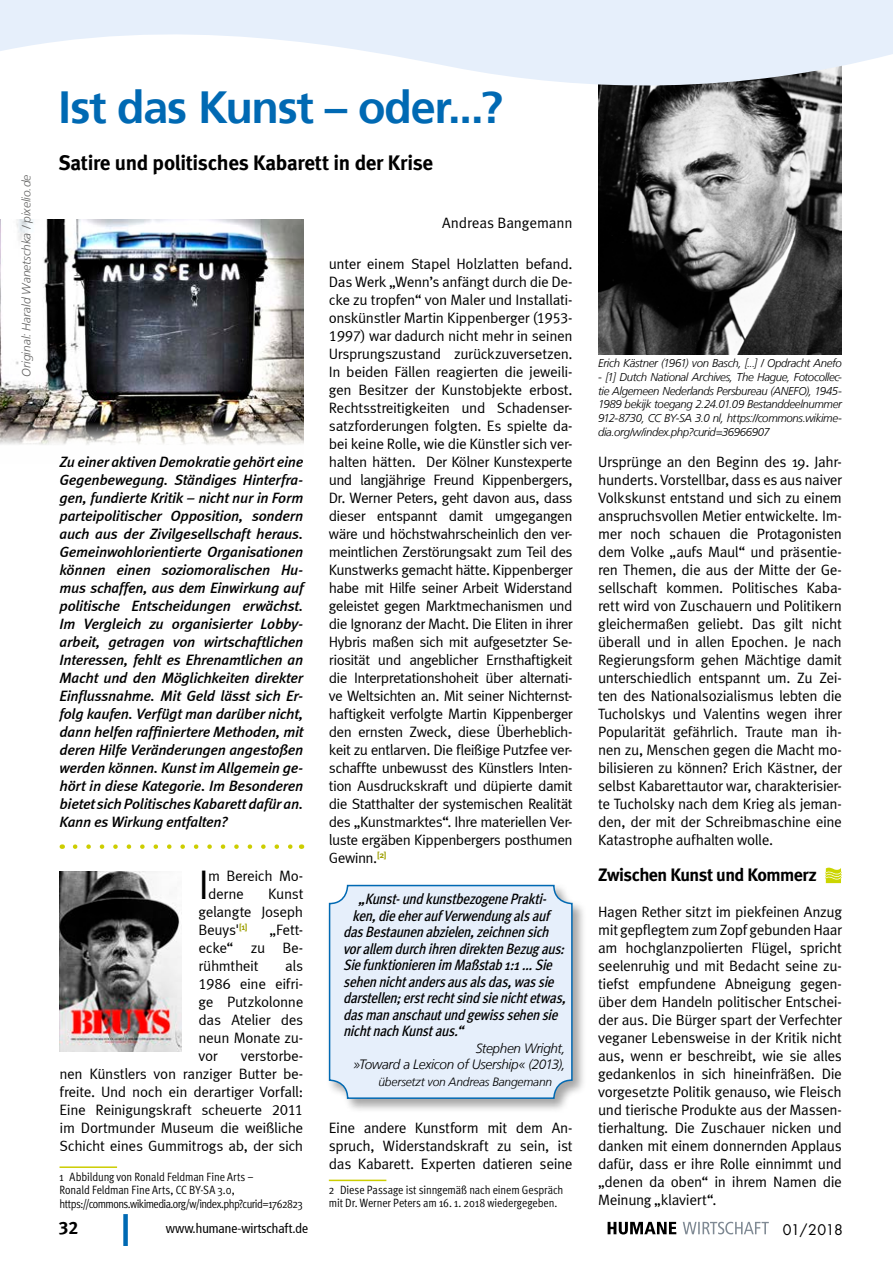
<style>
.page{position:relative;width:893px;height:1263px;background:#fff}
.page>*{position:absolute;margin:0;border:0;box-sizing:border-box;transform-origin:0 0}
.Headline_1{font:700 45px "Frutiger 65";letter-spacing:-.025em;color:#0069b3}
.Fließtext_Meta_Norma{font:41.25px "Meta Normal LF";color:#000}
.Headline_2{font:700 21px "Meta";letter-spacing:-.015em;color:#000}
.Zwischenüberschrift{font:700 18px "Meta";letter-spacing:-.03em;color:#000}
.t1{font:18px "Meta Bold LF";color:#000}
.Fließtext_Meta_Norma-2{font:15px/18px "Meta Normal LF";letter-spacing:-.025em;color:#000;text-align:justify}
.Fließtext_Meta_Norma-3{font:15px/18px "Meta Normal";letter-spacing:-.025em;color:#000;text-align:justify}
.Einleitungstext{font:italic 500 15px/18px "Meta";letter-spacing:-.015em;color:#000;text-align:justify}
.Fließtext_Meta_Norma-4{font:italic 500 15px "Meta Cond";color:#000}
.Autor{font:15px "Meta Normal";letter-spacing:-.01em;color:#000}
.t2{font:14.25px "Futura";letter-spacing:-.025em;color:#000}
.Fließtext_Meta_Norma-5{font:italic 300 13.5px "Frutiger LT";letter-spacing:-.025em;color:#000}
.t3{font:condensed 13.5px "Frutiger 57";color:#000}
.Fußnote_enge_Zeile{font:12px/13.5px "Meta Cond Normal";letter-spacing:-.01em;color:#000}
.Fußnote_enge_Zeile-2{font:12px "Meta Cond Normal";letter-spacing:-.05em;color:#000}
.t4{font:italic 300 12px "Frutiger LT";letter-spacing:-.005em;color:#636362}
.Fließtext_Meta_Norma-6{font:italic 300 12px "Frutiger LT";letter-spacing:-.015em;color:#000}
.t5{font:italic 300 11.4px/13.6px "Frutiger LT";letter-spacing:-.03em;color:#000;text-align:justify}
</style>
<div class="page">
<div style="left:123px;top:1214px;width:5px;height:32px;background:#0069b3"></div>
<svg style="left:608px;top:1222px;width:68px;height:12px"></svg>
<svg style="left:683px;top:1222px;width:86px;height:12px"></svg>
<img style="left:0;top:219px;width:303px;height:226px">
<div style="left:327px;top:882px;width:260px;height:231px;background:#000;opacity:.35"></div>
<div style="left:330px;top:885px;width:242px;height:213px;background:#e6effb;border-radius:18px"></div>
<div style="left:329px;top:885px;width:244px;height:214px;border:2px solid #0069b3;border-radius:18px"></div>
<hr style="left:329px;top:1179px;width:57px;height:2px;background:#cccd00">
<svg style="left:75px;top:844px;width:218px;height:5px"></svg>
<img style="left:60px;top:872px;width:121px;height:179px">
<hr style="left:60px;top:1166px;width:57px;height:2px;background:#cccd00">
<svg style="left:825px;top:868px;width:17px;height:15px"></svg>
<div style="left:46px;top:76px;width:539px;height:167px;background:#fff"></div>
<img style="left:598px;top:94px;width:244px;height:260px">
<svg style="left:0;top:0;width:893px;height:94px;fill:#e6effb"></svg>
<p class="t4" style="left:20px;top:377px;width:203px;rotate:-90deg">Original: Harald Wanetschka / pixelio.de</p>
<p class="Headline_1" style="left:58px;top:81px;width:446px">Ist das Kunst – oder...?</p>
<p class="Headline_2" style="left:58px;top:150px;width:376px">Satire und politisches Kabarett in der Krise</p>
<p class="Einleitungstext" style="left:60px;top:453px;width:245px">Zu einer aktiven Demokratie gehört eine Gegenbewegung. Ständiges Hinterfra&shy;gen, fundierte Kritik – nicht nur in Form parteipolitischer Opposition, sondern auch aus der Zivilgesellschaft heraus.<br>Gemeinwohlorientierte Organisationen können einen soziomoralischen Hu&shy;mus schaffen, aus dem Einwirkung auf politische Entscheidungen erwächst.<br>Im Vergleich zu organisierter Lobby&shy;arbeit, getragen von wirtschaftlichen Interessen, fehlt es Ehrenamtlichen an Macht und den Möglichkeiten direkter Einflussnahme. Mit Geld lässt sich Er&shy;folg kaufen. Verfügt man darüber nicht, dann helfen raffiniertere Methoden, mit deren Hilfe Veränderungen angestoßen werden können. Kunst im Allgemein ge&shy;hört in diese Kategorie. Im Besonderen bietet sich Politisches Kabarett dafür an.<br>Kann es Wirkung entfalten?</p>
<p class="Fließtext_Meta_Norma" style="left:198px;top:861px;width:12px">I</p>
<p class="Fließtext_Meta_Norma-2" style="left:208px;top:867px;width:97px">m Bereich Mo&shy;derne</p>
<p class="Fließtext_Meta_Norma-2" style="left:198px;top:885px;width:106px;text-indent:70px">Kunst gelangte Joseph Beuys'<sup>[1]</sup></p>
<p class="Fließtext_Meta_Norma-2" style="left:198px;top:921px;width:106px;text-indent:71px">„Fett&shy;ecke“ zu Be&shy;rühmtheit</p>
<p class="Fließtext_Meta_Norma-2" style="left:198px;top:957px;width:106px;text-indent:87px">als 1986 eine eifri&shy;ge Putzkolonne das Atelier des neun Monate zu&shy;vor</p>
<p class="Fließtext_Meta_Norma-2" style="left:60px;top:1047px;width:245px;text-indent:181px">verstorbe&shy;nen Künstlers von ranziger Butter be&shy;freite. Und noch ein derartiger Vorfall:<br>Eine Reinigungskraft scheuerte 2011 im Dortmunder Museum die weißliche Schicht eines Gummitrogs ab, der sich</p>
<p class="Fußnote_enge_Zeile" style="left:60px;top:1170px;width:196px">1 Abbildung von Ronald Feldman Fine Arts –</p>
<p class="Fußnote_enge_Zeile" style="left:60px;top:1183px;width:177px">Ronald Feldman Fine Arts, CC BY-SA 3.0,</p>
<p class="Fußnote_enge_Zeile-2" style="left:60px;top:1197px;width:245px">https://commons.wikimedia.org/w/index.php?curid=1762823</p>
<p class="Autor" style="left:442px;top:214px;width:132px">Andreas Bangemann</p>
<p class="Fließtext_Meta_Norma-2" style="left:329px;top:255px;width:245px">unter einem Stapel Holzlatten befand.<br>Das Werk „Wenn’s anfängt durch die De&shy;cke zu tropfen“ von Maler und Installati&shy;onskünstler Martin Kippenberger (1953- 1997) war dadurch nicht mehr in seinen Ursprungszustand zurückzuversetzen.<br>In beiden Fällen reagierten die jeweili&shy;gen Besitzer der Kunstobjekte erbost.<br>Rechtsstreitigkeiten und Schadenser&shy;satzforderungen folgten. Es spielte da&shy;bei keine Rolle, wie die Künstler sich ver&shy;halten hätten. Der Kölner Kunstexperte und langjährige Freund Kippenbergers, Dr. Werner Peters, geht davon aus, dass dieser entspannt damit umgegangen wäre und höchstwahrscheinlich den ver&shy;meintlichen Zerstörungsakt zum Teil des Kunstwerks gemacht hätte. Kippenberger habe mit Hilfe seiner Arbeit Widerstand geleistet gegen Marktmechanismen und die Ignoranz der Macht. Die Eliten in ihrer Hybris maßen sich mit aufgesetzter Se&shy;riosität und angeblicher Ernsthaftigkeit die Interpretationshoheit über alternati&shy;ve Weltsichten an. Mit seiner Nichternst&shy;haftigkeit verfolgte Martin Kippenberger den ernsten Zweck, diese Überheblich&shy;keit zu entlarven. Die fleißige Putzfee ver&shy;schaffte unbewusst des Künstlers Inten&shy;tion Ausdruckskraft und düpierte damit die Statthalter der systemischen Realität des „Kunstmarktes“. Ihre materiellen Ver&shy;luste ergäben Kippenbergers posthumen Gewinn.<sup>[2]</sup></p>
<p class="Fließtext_Meta_Norma-4" style="left:358px;top:890px;width:193px">„Kunst-undkunstbezogenePrakti-</p>
<p class="Fließtext_Meta_Norma-4" style="left:352px;top:907px;width:199px">ken,dieeherauf Verwendungalsauf</p>
<p class="Fließtext_Meta_Norma-4" style="left:343px;top:923px;width:211px">dasBestaunenabzielen,zeichnensich</p>
<p class="Fließtext_Meta_Norma-4" style="left:343px;top:940px;width:226px">vorallem durchihrendirektenBezugaus:</p>
<p class="Fließtext_Meta_Norma-4" style="left:343px;top:956px;width:214px">Siefunktionierenim Maßstab1:1...Sie</p>
<p class="Fließtext_Meta_Norma-4" style="left:343px;top:973px;width:216px">sehennichtandersausalsdas,wassie</p>
<p class="Fließtext_Meta_Norma-4" style="left:343px;top:989px;width:228px">darstellen;erstrechtsindsienichtetwas,</p>
<p class="Fließtext_Meta_Norma-4" style="left:343px;top:1006px;width:220px">dasmananschautundgewisssehensie</p>
<p class="Fließtext_Meta_Norma-4" style="left:343px;top:1022px;width:126px">nichtnachKunstaus.“</p>
<p class="Fließtext_Meta_Norma-5" style="left:476px;top:1040px;width:91px">Stephen Wright,</p>
<p class="Fließtext_Meta_Norma-5" style="left:353px;top:1057px;width:214px">»Toward a Lexicon of Usership« (2013),</p>
<p class="Fließtext_Meta_Norma-6" style="left:378px;top:1074px;width:175px">übersetzt von Andreas Bangemann</p>
<p class="Fließtext_Meta_Norma-3" style="left:329px;top:1119px;width:245px">Eine andere Kunstform mit dem An&shy;spruch, Widerstandskraft zu sein, ist das Kabarett. Experten datieren seine</p>
<p class="Fußnote_enge_Zeile" style="left:329px;top:1183px;width:236px">2 Diese Passage ist sinngemäß nach einem Gespräch mit Dr. Werner Peters am 16. 1. 2018 wiedergegeben.</p>
<p class="t5" style="left:598px;top:357px;width:245px">Erich Kästner (1961) von Basch, [...] / Opdracht Anefo</p>
<p class="t5" style="left:598px;top:370px;width:245px">- [1] Dutch National Archives, The Hague, Fotocollec&shy;tie Algemeen Nederlands Persbureau (ANEFO), 1945- 1989 bekijk toegang 2.24.01.09 Bestanddeelnummer 912-8730, CC BY-SA 3.0 nl, https://commons.wikime&shy;dia.org/w/index.php?curid=36966907</p>
<p class="Fließtext_Meta_Norma-3" style="left:598px;top:453px;width:245px">Ursprünge an den Beginn des 19. Jahr&shy;hunderts. Vorstellbar, dass es aus naiver Volkskunst entstand und sich zu einem anspruchsvollen Metier entwickelte. Im&shy;mer noch schauen die Protagonisten dem Volke „aufs Maul“ und präsentie&shy;ren Themen, die aus der Mitte der Ge&shy;sellschaft kommen. Politisches Kaba&shy;rett wird von Zuschauern und Politikern gleichermaßen geliebt. Das gilt nicht überall und in allen Epochen. Je nach Regierungsform gehen Mächtige damit unterschiedlich entspannt um. Zu Zei&shy;ten des Nationalsozialismus lebten die Tucholskys und Valentins wegen ihrer Popularität gefährlich. Traute man ih&shy;nen zu, Menschen gegen die Macht mo&shy;bilisieren zu können? Erich Kästner, der selbst Kabarettautor war, charakterisier&shy;te Tucholsky nach dem Krieg als jeman&shy;den, der mit der Schreibmaschine eine Katastrophe aufhalten wolle.</p>
<p class="Zwischenüberschrift" style="left:598px;top:864px;width:220px">Zwischen Kunst und Kommerz</p>
<p class="Fließtext_Meta_Norma-3" style="left:598px;top:903px;width:245px">Hagen Rether sitzt im piekfeinen Anzug mit gepflegtem zum Zopf gebunden Haar am hochglanzpolierten Flügel, spricht seelenruhig und mit Bedacht seine zu&shy;tiefst empfundene Abneigung gegen&shy;über dem Handeln politischer Entschei&shy;der aus. Die Bürger spart der Verfechter veganer Lebensweise in der Kritik nicht aus, wenn er beschreibt, wie sie alles gedankenlos in sich hineinfräßen. Die vorgesetzte Politik genauso, wie Fleisch und tierische Produkte aus der Massen&shy;tierhaltung. Die Zuschauer nicken und danken mit einem donnernden Applaus dafür, dass er ihre Rolle einnimmt und „denen da oben“ in ihrem Namen die Meinung „klaviert“.</p>
<p class="t1" style="left:58px;top:1217px;width:22px">32</p>
<p class="t3" style="left:166px;top:1220px;width:144px">www.humane-wirtschaft.de</p>
<p class="t2" style="left:783px;top:1220px;width:62px">01/2018</p>
</div>
